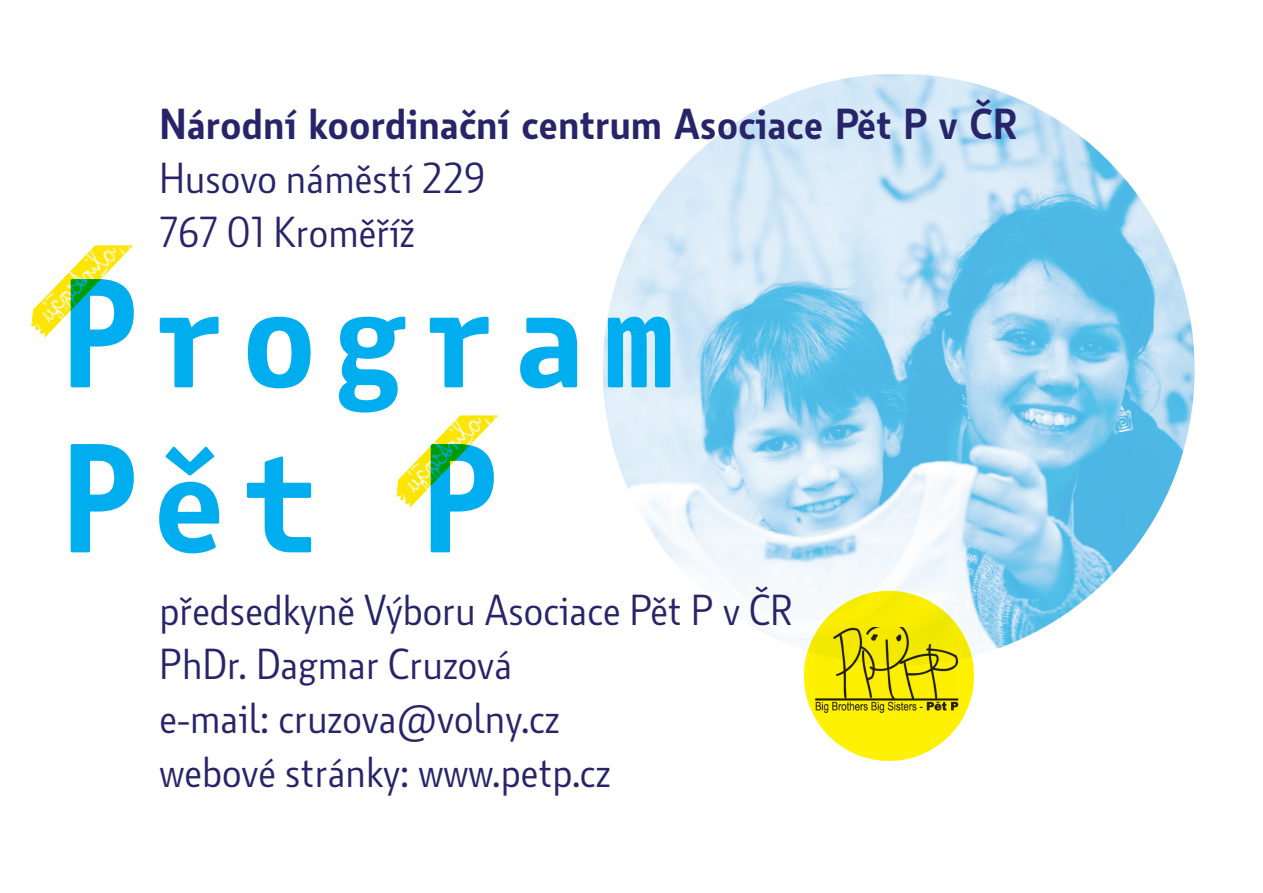
<style>
.page{position:relative;width:1263px;height:893px;background:#fff}
.page>*{position:absolute;margin:0;border:0;box-sizing:border-box;transform-origin:0 0}
.t1{font:600 150px/165px "Botanika Mono";color:#00aeef}
.t2{font:42px/54px "Botanika";color:#28246a}
.t3{font:600 42px "Botanika";color:#28246a}
</style>
<div class="page">
<img style="left:603px;top:74px;width:591px;height:591px;border-radius:291px">
<img style="left:31px;top:246px;width:102px;height:91px">
<img style="left:396px;top:416px;width:102px;height:92px">
<svg style="left:798px;top:585px;width:182px;height:176px"></svg>
<p class="t3" style="left:159px;top:98px;width:859px">Národní koordinační centrum Asociace Pět P v ČR</p>
<p class="t2" style="left:159px;top:152px;width:327px">Husovo náměstí 229<br>767 01 Kroměříž</p>
<h1 class="t1" style="left:54px;top:247px;width:631px">Program<br>Pět P</h1>
<p class="t2" style="left:159px;top:584px;width:635px">předsedkyně Výboru Asociace Pět P v ČR<br>PhDr. Dagmar Cruzová<br>e-mail: cruzova@volny.cz<br>webové stránky: www.petp.cz</p>
</div>
